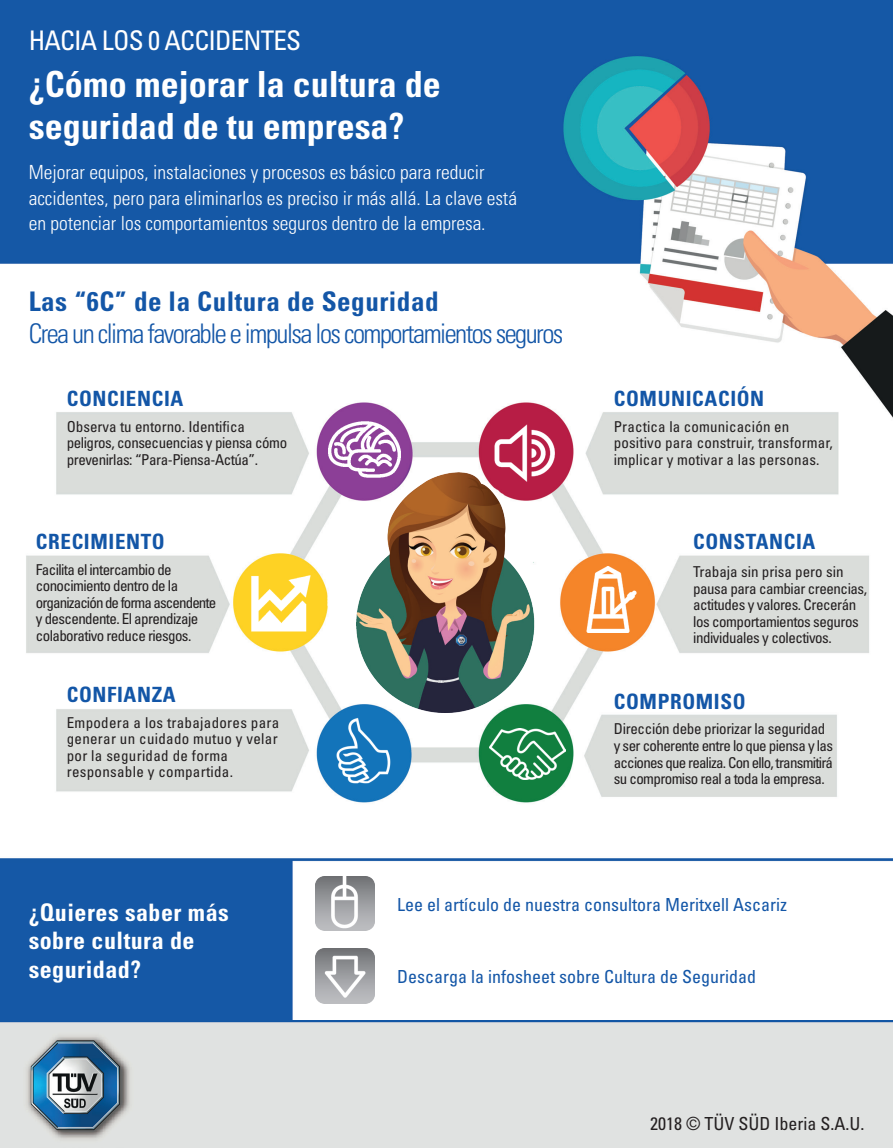
<style>
.page{position:relative;width:893px;height:1148px;background:#fff}
.page>*{position:absolute;margin:0;border:0;box-sizing:border-box;transform-origin:0 0}
.t1{font:36px/42px "Univers LTCYR 67 Bold Cond";color:#fff}
.t2{font:27px "Univers LTCYR 47 Light Cond";letter-spacing:-.055em;color:#1356a7}
.t3{font:27px "Univers LTCYR 67 Bold Cond";letter-spacing:.02em;color:#1356a7}
.t4{font:condensed 27px "Univers LTCYR 57";letter-spacing:-.03em;color:#fff}
.t5{font:24px/28.5px "Univers LTCYR 67 Bold Cond";letter-spacing:.02em;color:#fff}
.t6{font:21px "Univers LTCYR 67 Bold Cond";letter-spacing:.03em;color:#1356a7}
.t7{font:19.5px/25.5px "Univers LTCYR 47 Light Cond";color:#fff}
.t8{font:condensed 18px "Univers LTCYR 57";color:#1356a7}
.t9{font:condensed 18px "Univers LTCYR 57";color:#231f20}
.t10{font:condensed 15px/16.5px "Univers LTCYR 57";letter-spacing:-.03em;color:#231f20}
.t11{font:condensed 15px/16.5px "Univers LTCYR 57";letter-spacing:.02em;color:#231f20}
.t12{font:condensed 15px/16.5px "Univers LTCYR 57";letter-spacing:.01em;color:#231f20}
</style>
<div class="page">
<img style="left:0;top:0;width:893px;height:1147px">
<img style="left:356px;top:472px;width:181px;height:240px">
<img style="left:316px;top:948px;width:59px;height:55px">
<img style="left:316px;top:876px;width:59px;height:54px">
<img style="left:489px;top:728px;width:77px;height:51px">
<img style="left:491px;top:416px;width:73px;height:73px">
<img style="left:287px;top:371px;width:156px;height:156px">
<img style="left:336px;top:716px;width:56px;height:73px">
<img style="left:578px;top:566px;width:67px;height:66px">
<img style="left:225px;top:546px;width:113px;height:114px">
<h2 class="t4" style="left:29px;top:24px;width:274px">HACIA LOS 0 ACCIDENTES</h2>
<h1 class="t1" style="left:29px;top:62px;width:413px">¿Cómo mejorar la cultura de seguridad de tu empresa?</h1>
<h3 class="t7" style="left:29px;top:159px;width:490px">Mejorar equipos, instalaciones y procesos es básico para reducir accidentes, pero para eliminarlos es preciso ir más allá. La clave está en potenciar los comportamientos seguros dentro de la empresa.</h3>
<h2 class="t3" style="left:29px;top:285px;width:411px">Las “6C” de la Cultura de Seguridad</h2>
<h2 class="t2" style="left:29px;top:315px;width:536px">Crea un clima favorable e impulsa los comportamientos seguros</h2>
<h3 class="t6" style="left:67px;top:386px;width:118px">CONCIENCIA</h3>
<p class="t10" style="left:67px;top:417px;width:222px">Observa tu entorno. Identifica peligros, consecuencias y piensa cómo prevenirlas: “Para-Piensa-Actúa”.</p>
<h3 class="t6" style="left:36px;top:529px;width:130px">CRECIMIENTO</h3>
<p class="t10" style="left:36px;top:561px;width:182px">Facilita el intercambio de conocimiento dentro de la organización de forma ascendente y descendente. El aprendizaje colaborativo reduce riesgos.</p>
<h3 class="t6" style="left:67px;top:682px;width:110px">CONFIANZA</h3>
<p class="t11" style="left:67px;top:714px;width:214px">Empodera a los trabajadores para generar un cuidado mutuo y velar por la seguridad de forma responsable y compartida.</p>
<h3 class="t6" style="left:614px;top:386px;width:152px">COMUNICACIÓN</h3>
<p class="t12" style="left:614px;top:417px;width:221px">Practica la comunicación en positivo para construir, transformar, implicar y motivar a las personas.</p>
<h3 class="t6" style="left:693px;top:528px;width:124px">CONSTANCIA</h3>
<p class="t10" style="left:693px;top:563px;width:176px">Trabaja sin prisa pero sin pausa para cambiar creencias, actitudes y valores. Crecerán los comportamientos seguros individuales y colectivos.</p>
<h3 class="t6" style="left:614px;top:688px;width:133px">COMPROMISO</h3>
<p class="t10" style="left:614px;top:720px;width:221px">Dirección debe priorizar la seguridad y ser coherente entre lo que piensa y las acciones que realiza. Con ello, transmitirá su compromiso real a toda la empresa.</p>
<h3 class="t5" style="left:29px;top:897px;width:202px">¿Quieres saber más sobre cultura de seguridad?</h3>
<p class="t8" style="left:397px;top:893px;width:391px">Lee el artículo de nuestra consultora Meritxell Ascariz</p>
<p class="t8" style="left:397px;top:965px;width:360px">Descarga la infosheet sobre Cultura de Seguridad</p>
<p class="t9" style="left:650px;top:1112px;width:216px">2018 © TÜV SÜD Iberia S.A.U.</p>
</div>
